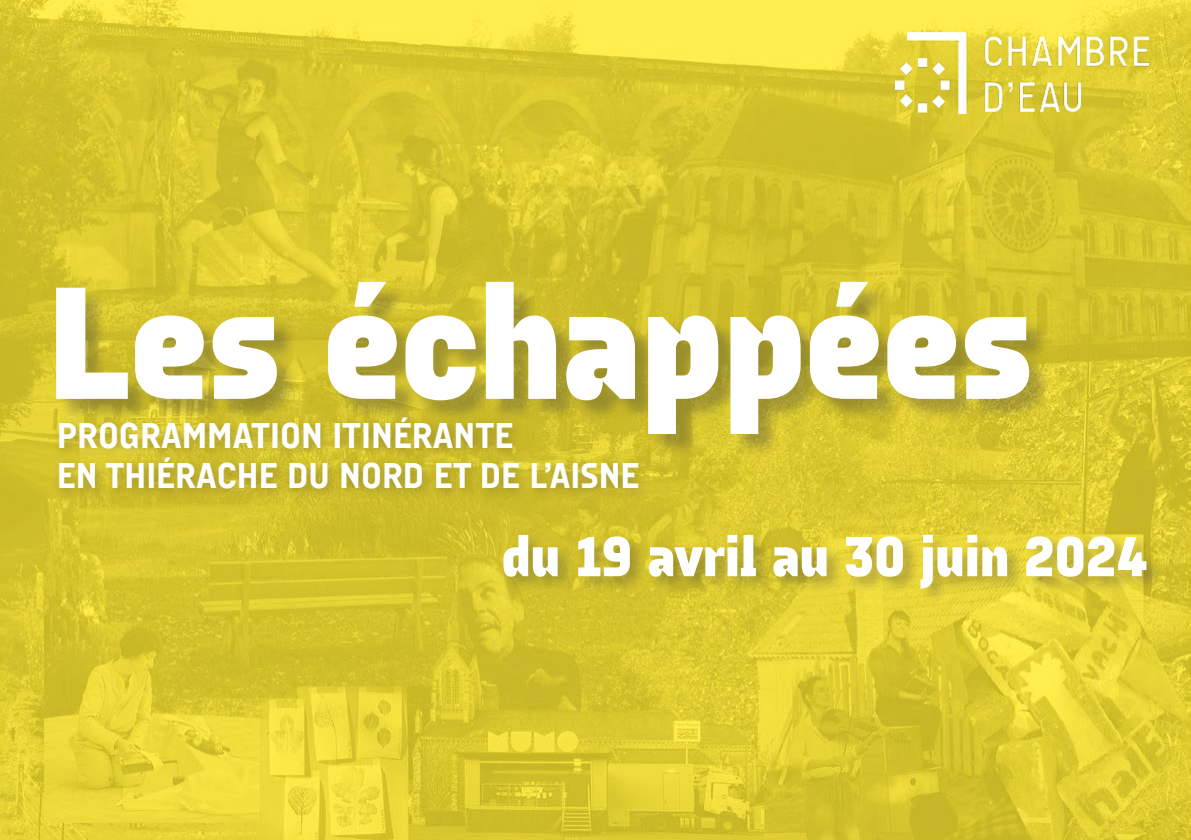
<style>
.page{position:relative;width:1191px;height:840px;background:#fff}
.page>*{position:absolute;margin:0;border:0;box-sizing:border-box;transform-origin:0 0}
.t1{font:162.4px "Audimat 3000 Gras";color:#fff}
.t2{font:57.2px "Audimat 3000 Gras";color:#fff}
.t3{font:36.2px/40.2px "Audimat 3000 Mi gras";color:#fff}
</style>
<div class="page">
<img style="left:0;top:0;width:1191px;height:839px">
<div style="left:58px;top:284px;width:994px;height:172px;background:#393737;opacity:.33"></div>
<div style="left:53px;top:411px;width:599px;height:90px;background:#393737;opacity:.33"></div>
<img style="left:895px;top:32px;width:253px;height:81px">
<div style="left:501px;top:532px;width:663px;height:73px;background:#393737;opacity:.33"></div>
<h1 class="t1" style="left:47px;top:245px;width:987px">Les échappées</h1>
<p class="t3" style="left:57px;top:414px;width:584px">PROGRAMMATION ITINÉRANTE<br>EN THIÉRACHE DU NORD ET DE L’AISNE</p>
<h2 class="t2" style="left:502px;top:522px;width:647px">du 19 avril au 30 juin 2024</h2>
</div>
